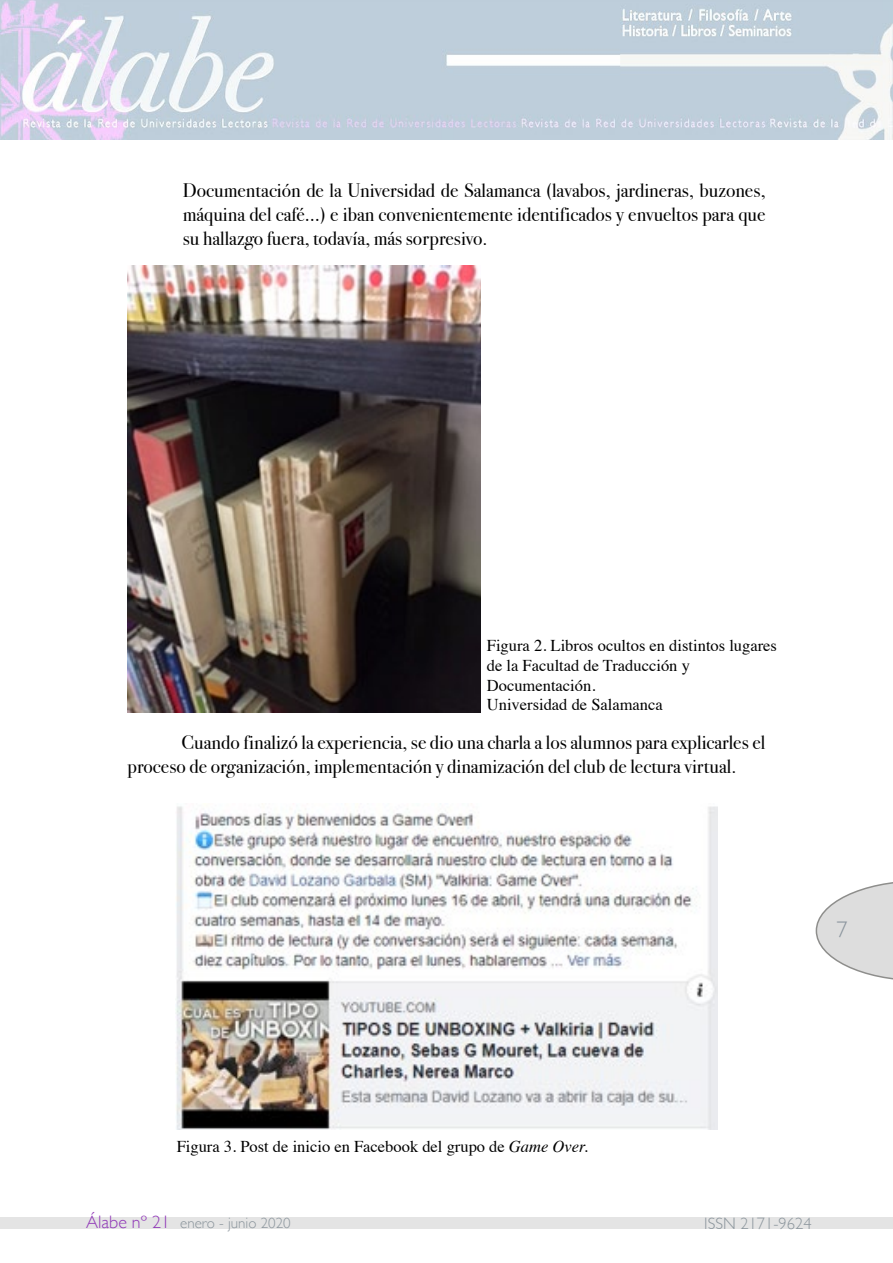
<style>
.page{position:relative;width:893px;height:1263px;background:#fff}
.page>*{position:absolute;margin:0;border:0;box-sizing:border-box;transform-origin:0 0}
.t1{font:300 22.5px "Gill Sans";color:#8a949d}
.t2{font:19.5px/24px "Bodoni Svty Two OSITCTT Book";color:#000;text-align:justify}
.t3{font:16.5px/19.8px "Times";color:#000}
.t4{font:300 16.5px "Gill Sans";color:#8b959c}
.t5{font:300 15px "Gill Sans";color:#8b959c}
.s1{font-style:italic}
.s2{font-size:18px;color:#9038b7}
</style>
<div class="page">
<svg style="left:816px;top:882px;width:77px;height:98px"></svg>
<img style="left:0;top:0;width:893px;height:139px">
<div style="left:0;top:1218px;width:893px;height:11px;background:#e4e4e4"></div>
<img style="left:128px;top:265px;width:352px;height:447px">
<img style="left:176px;top:806px;width:541px;height:324px">
<p class="t2" style="left:183px;top:178px;width:584px">Documentación de la Universidad de Salamanca (lavabos, jardineras, buzones, máquina del café…) e iban convenientemente identificados y envueltos para que su hallazgo fuera, todavía, más sorpresivo.</p>
<p class="t3" style="left:487px;top:634px;width:292px">Figura 2. Libros ocultos en distintos lugares de la Facultad de Traducción y<br>Documentación.<br>Universidad de Salamanca</p>
<p class="t2" style="left:128px;top:730px;width:639px;text-indent:54px">Cuando finalizó la experiencia, se dio una charla a los alumnos para explicarles el proceso de organización, implementación y dinamización del club de lectura virtual.</p>
<p class="t1" style="left:837px;top:912px;width:13px">7</p>
<p class="t3" style="left:177px;top:1135px;width:413px">Figura 3. Post de inicio en Facebook del grupo de <span class="s1">Game Over.</span></p>
<p class="t5" style="left:86px;top:1211px;width:206px"><span class="s2">Álabe nº 21</span> enero - junio 2020</p>
<p class="t4" style="left:704px;top:1211px;width:109px">ISSN 2171-9624</p>
</div>
